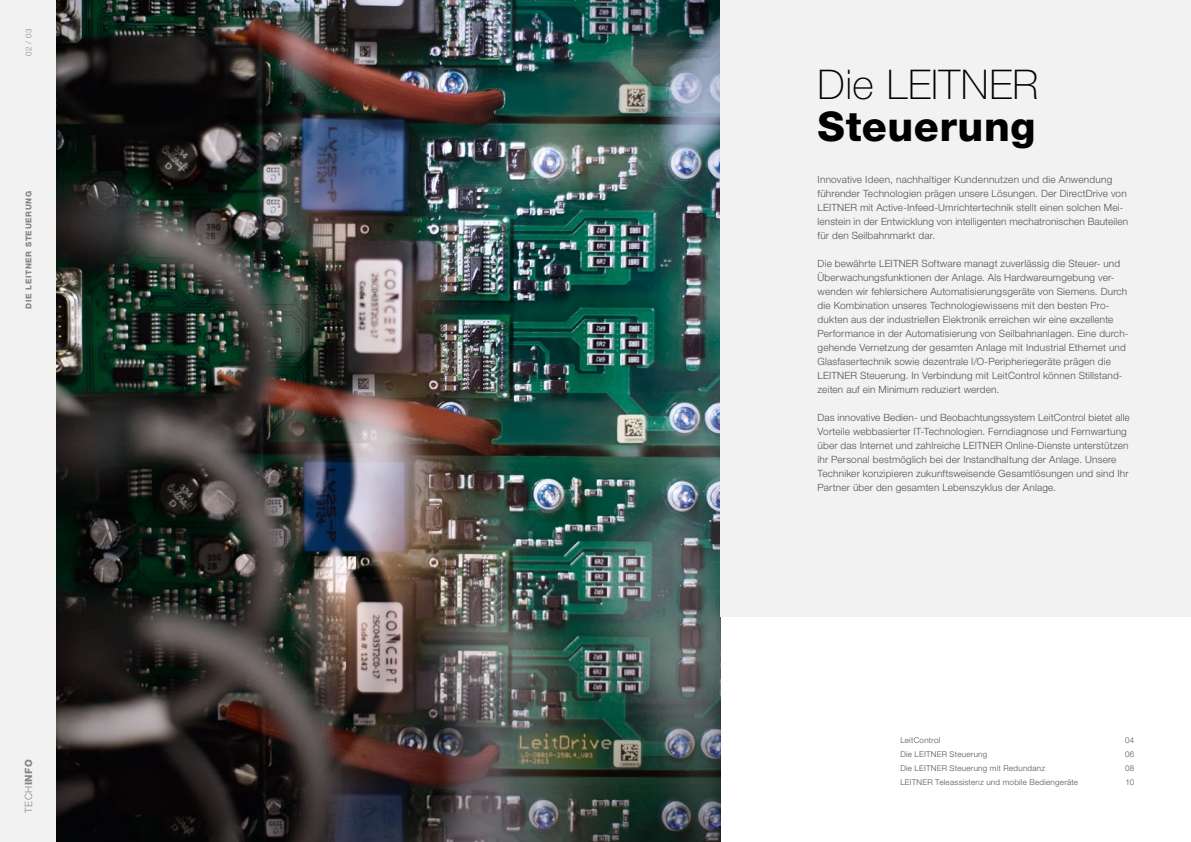
<style>
.page{position:relative;width:1191px;height:842px;background:#fff}
.page>*{position:absolute;margin:0;border:0;box-sizing:border-box;transform-origin:0 0}
.t1{font:100 41px "Helvetica Neue LT";letter-spacing:.015em;color:#000}
.t2{font:800 41px "Helvetica Neue LT";letter-spacing:.015em;color:#000}
.t3{font:300 10px/14px "Helvetica Neue LT";letter-spacing:.015em;color:#525251}
.t4{font:300 10px "Helvetica Neue LT";color:#878787}
.t5{font:300 8px "Helvetica Neue LT";letter-spacing:.035em;color:#525251}
.t6{font:800 8px "Helvetica Neue LT";letter-spacing:.08em;color:#878787}
.t7{font:300 8px "Helvetica Neue LT";color:#878787}
.s1{font-weight:800}
</style>
<div class="page">
<div style="left:0;top:0;width:57px;height:842px;background:#f2f2f2"></div>
<img style="left:57px;top:0;width:663px;height:842px">
<div style="left:720px;top:0;width:471px;height:617px;background:#f2f2f2"></div>
<p class="t7" style="left:24px;top:56px;width:29px;rotate:-90deg">02 / 03</p>
<p class="t6" style="left:24px;top:309px;width:119px;rotate:-90deg">DIE LEITNER STEUERUNG</p>
<p class="t4" style="left:23px;top:813px;width:55px;rotate:-90deg">TECH<span class="s1">INFO</span></p>
<h1 class="t1" style="left:817px;top:61px;width:222px">Die LEITNER</h1>
<h1 class="t2" style="left:817px;top:102px;width:219px">Steuerung</h1>
<p class="t3" style="left:817px;top:172px;width:312px">Innovative Ideen, nachhaltiger Kundennutzen und die Anwendung führender Technologien prägen unsere Lösungen. Der DirectDrive von LEITNER mit Active-Infeed-Umrichtertechnik stellt einen solchen Mei&shy;lenstein in der Entwicklung von intelligenten mechatronischen Bauteilen für den Seilbahnmarkt dar.</p>
<p class="t3" style="left:817px;top:256px;width:312px">Die bewährte LEITNER Software managt zuverlässig die Steuer- und Überwachungsfunktionen der Anlage. Als Hardwareumgebung ver&shy;wenden wir fehlersichere Automatisierungsgeräte von Siemens. Durch die Kombination unseres Technologiewissens mit den besten Pro&shy;dukten aus der industriellen Elektronik erreichen wir eine exzellente Performance in der Automatisierung von Seilbahnanlagen. Eine durch&shy;gehende Vernetzung der gesamten Anlage mit Industrial Ethernet und Glasfasertechnik sowie dezentrale I/O-Peripheriegeräte prägen die LEITNER Steuerung. In Verbindung mit LeitControl können Stillstand&shy;zeiten auf ein Minimum reduziert werden.</p>
<p class="t3" style="left:817px;top:410px;width:314px">Das innovative Bedien- und Beobachtungssystem LeitControl bietet alle Vorteile webbasierter IT-Technologien. Ferndiagnose und Fernwartung über das Internet und zahlreiche LEITNER Online-Dienste unterstützen ihr Personal bestmöglich bei der Instandhaltung der Anlage. Unsere Techniker konzipieren zukunftsweisende Gesamtlösungen und sind Ihr Partner über den gesamten Lebenszyklus der Anlage.</p>
<p class="t5" style="left:900px;top:735px;width:42px">LeitControl</p>
<p class="t5" style="left:1125px;top:735px;width:11px">04</p>
<p class="t5" style="left:900px;top:749px;width:88px">Die LEITNER Steuerung</p>
<p class="t5" style="left:1125px;top:749px;width:11px">06</p>
<p class="t5" style="left:900px;top:763px;width:146px">Die LEITNER Steuerung mit Redundanz</p>
<p class="t5" style="left:1125px;top:763px;width:11px">08</p>
<p class="t5" style="left:900px;top:777px;width:179px">LEITNER Teleassistenz und mobile Bediengeräte</p>
<p class="t5" style="left:1125px;top:777px;width:10px">10</p>
</div>
